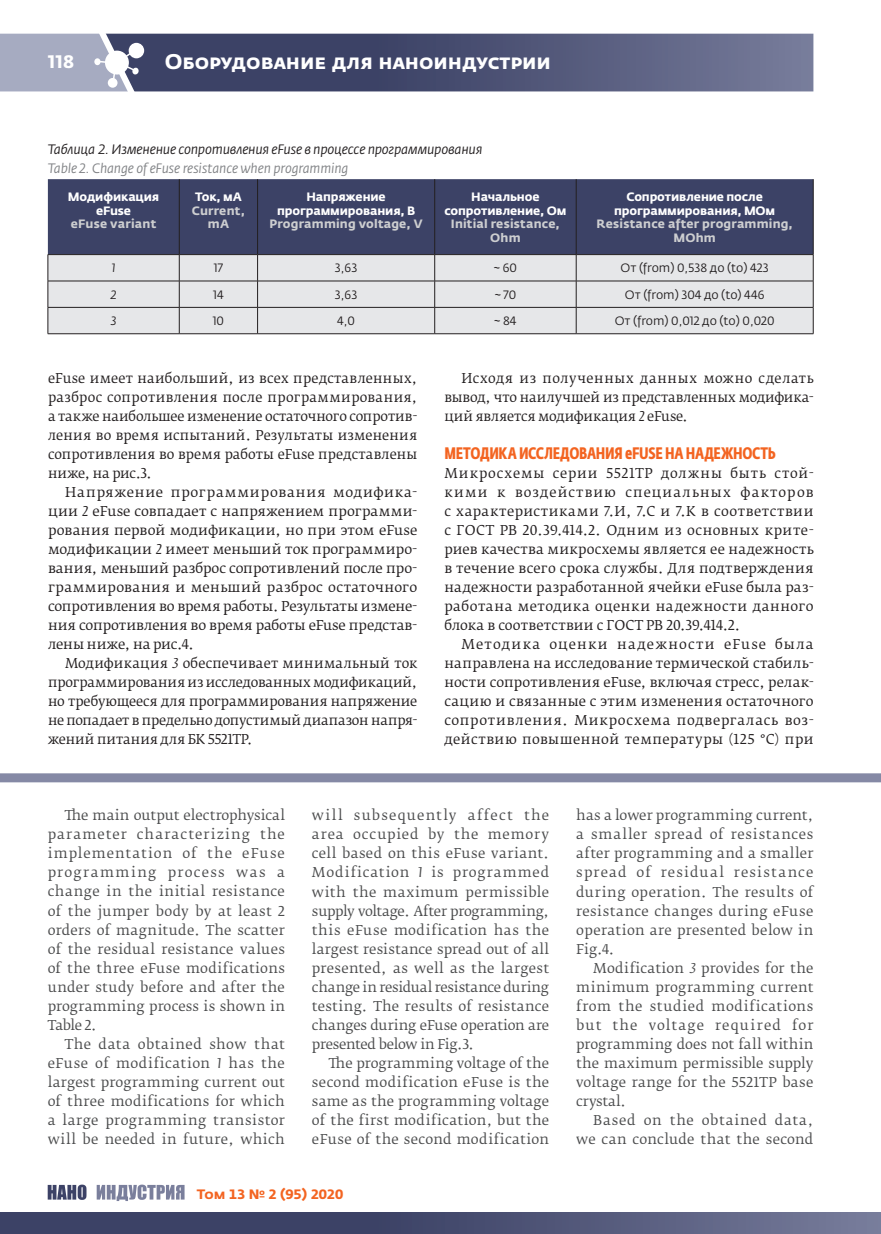
<style>
.page{position:relative;width:881px;height:1234px;background:#fff}
.page>*{position:absolute;margin:0;border:0;box-sizing:border-box;transform-origin:0 0}
.t1{font:700 21px "Fedra Sans Alt Pro";color:#fff}
.t2{font:700 18px "Fedra Sans Alt Pro";color:#fff}
.t3{font:700 16.5px "Fedra Sans Cond Pro";letter-spacing:-.02em;color:#f36421}
.t4{font:13.5px/19px "Fedra Serif B Pro";color:#231f20;text-align:justify}
.t5{font:13.5px/19px "Fedra Serif B Pro";letter-spacing:.02em;color:#4b4c4d;text-align:justify}
.t6{font:italic 13.5px "Fedra Sans Pro";letter-spacing:-.015em;color:#231f20}
.t7{font:italic 13.5px "Fedra Sans Pro";letter-spacing:-.01em;color:#808285}
.t8{font:700 13.5px "Fedra Sans Alt Pro";color:#f36421}
.t9{font:700 12px/13.5px "Fedra Sans Pro";letter-spacing:-.01em;color:#fff;text-align:center}
.t10{font:700 12px/13.5px "Fedra Sans Pro";letter-spacing:.015em;color:#cdced0;text-align:center}
.t11{font:12px "Fedra Sans Pro";color:#231f20}
.t12{font:italic 12px "Fedra Sans Pro";color:#231f20}
.s1{font-style:italic}
</style>
<div class="page">
<svg style="left:0;top:33px;width:813px;height:59px;background:#616686"></svg>
<div style="left:0;top:1211px;width:880px;height:22px;background:linear-gradient(to right,#2d3459,#6c7191)"></div>
<div style="left:0;top:773px;width:880px;height:9px;background:#8589a5"></div>
<svg style="left:48px;top:1184px;width:38px;height:15px"></svg>
<svg style="left:97px;top:1184px;width:87px;height:16px"></svg>
<div style="left:48px;top:179px;width:764px;height:75px;background:#3c4266"></div>
<div style="left:49px;top:255px;width:763px;height:78px;background:#e6e7e9"></div>
<hr style="left:179px;top:179px;width:1px;height:75px;background:#231f20">
<hr style="left:257px;top:179px;width:1px;height:75px;background:#231f20">
<hr style="left:434px;top:179px;width:1px;height:75px;background:#231f20">
<hr style="left:575px;top:179px;width:1px;height:75px;background:#231f20">
<hr style="left:48px;top:281px;width:131px;height:1px;background:#231f20">
<hr style="left:179px;top:281px;width:78px;height:1px;background:#231f20">
<hr style="left:257px;top:281px;width:177px;height:1px;background:#231f20">
<hr style="left:434px;top:281px;width:142px;height:1px;background:#231f20">
<hr style="left:576px;top:281px;width:237px;height:1px;background:#231f20">
<hr style="left:48px;top:307px;width:131px;height:1px;background:#231f20">
<hr style="left:179px;top:307px;width:78px;height:1px;background:#231f20">
<svg style="left:179px;top:255px;width:1px;height:78px"></svg>
<hr style="left:257px;top:307px;width:177px;height:1px;background:#231f20">
<svg style="left:257px;top:255px;width:1px;height:78px"></svg>
<hr style="left:434px;top:307px;width:142px;height:1px;background:#231f20">
<svg style="left:434px;top:255px;width:1px;height:78px"></svg>
<hr style="left:576px;top:307px;width:237px;height:1px;background:#231f20">
<svg style="left:575px;top:255px;width:1px;height:78px"></svg>
<svg style="left:48px;top:255px;width:1px;height:78px"></svg>
<svg style="left:812px;top:255px;width:1px;height:78px"></svg>
<hr style="left:48px;top:333px;width:131px;height:1px;background:#231f20">
<hr style="left:179px;top:333px;width:78px;height:1px;background:#231f20">
<hr style="left:257px;top:333px;width:177px;height:1px;background:#231f20">
<hr style="left:434px;top:333px;width:142px;height:1px;background:#231f20">
<hr style="left:576px;top:333px;width:237px;height:1px;background:#231f20">
<hr style="left:812px;top:179px;width:1px;height:75px;background:#231f20">
<hr style="left:48px;top:254px;width:131px;height:1px;background:#231f20">
<hr style="left:179px;top:254px;width:78px;height:1px;background:#231f20">
<hr style="left:257px;top:254px;width:177px;height:1px;background:#231f20">
<hr style="left:434px;top:254px;width:142px;height:1px;background:#231f20">
<hr style="left:576px;top:254px;width:237px;height:1px;background:#231f20">
<h2 class="t2" style="left:48px;top:50px;width:28px">118</h2>
<h1 class="t1" style="left:165px;top:48px;width:387px">Оборудование для наноиндустрии</h1>
<p class="t6" style="left:48px;top:141px;width:436px">Таблица 2. Изменение сопротивления eFuse в процессе программирования</p>
<p class="t7" style="left:48px;top:160px;width:302px">Table 2. Change of eFuse resistance when programming</p>
<p class="t9" style="left:68px;top:190px;width:93px">Модификация eFuse</p>
<p class="t10" style="left:71px;top:217px;width:87px">eFuse variant</p>
<p class="t9" style="left:195px;top:190px;width:48px">Ток, мА</p>
<p class="t10" style="left:192px;top:204px;width:55px">Current, mA</p>
<p class="t9" style="left:277px;top:190px;width:139px">Напряжение программирования, В</p>
<p class="t10" style="left:269px;top:217px;width:155px">Programming voltage, V</p>
<p class="t9" style="left:444px;top:190px;width:123px">Начальное сопротивление, Ом</p>
<p class="t10" style="left:451px;top:217px;width:110px">Initial resistance,<br>Ohm</p>
<p class="t9" style="left:614px;top:190px;width:162px">Сопротивление после программирования, МОм</p>
<p class="t10" style="left:596px;top:217px;width:198px">Resistance after programming,<br>MOhm</p>
<p class="t12" style="left:112px;top:261px;width:5px">1</p>
<p class="t11" style="left:214px;top:261px;width:11px">17</p>
<p class="t11" style="left:335px;top:261px;width:24px">3,63</p>
<p class="t11" style="left:493px;top:261px;width:25px">~ 60</p>
<p class="t11" style="left:620px;top:261px;width:150px">От (from) 0,538 до (to) 423</p>
<p class="t12" style="left:111px;top:287px;width:8px">2</p>
<p class="t11" style="left:213px;top:287px;width:12px">14</p>
<p class="t11" style="left:335px;top:287px;width:24px">3,63</p>
<p class="t11" style="left:494px;top:287px;width:23px">~ 70</p>
<p class="t11" style="left:624px;top:287px;width:141px">От (from) 304 до (to) 446</p>
<p class="t12" style="left:111px;top:313px;width:7px">3</p>
<p class="t11" style="left:213px;top:313px;width:13px">10</p>
<p class="t11" style="left:337px;top:313px;width:19px">4,0</p>
<p class="t11" style="left:494px;top:313px;width:24px">~ 84</p>
<p class="t11" style="left:614px;top:313px;width:161px">От (from) 0,012 до (to) 0,020</p>
<p class="t4" style="left:48px;top:368px;width:371px">eFuse имеет наибольший, из всех представленных, разброс сопротивления после программирования, а также наибольшее изменение остаточного сопротив&shy;ления во время испытаний. Результаты изменения сопротивления во время работы eFuse представлены ниже, на рис.3.</p>
<p class="t4" style="left:48px;top:482px;width:371px;text-indent:17px">Напряжение программирования модифика&shy;ции <span class="s1">2</span> eFuse совпадает с напряжением программи&shy;рования первой модификации, но при этом eFuse модификации <span class="s1">2</span> имеет меньший ток программиро&shy;вания, меньший разброс сопротивлений после про&shy;граммирования и меньший разброс остаточного сопротивления во время работы. Результаты измене&shy;ния сопротивления во время работы eFuse представ&shy;лены ниже, на рис.4.</p>
<p class="t4" style="left:48px;top:653px;width:371px;text-indent:17px">Модификация <span class="s1">3</span> обеспечивает минимальный ток программирования из исследованных модификаций, но требующееся для программирования напряжение не попадает в предельно допустимый диапазон напря&shy;жений питания для БК 5521ТР.</p>
<p class="t4" style="left:444px;top:368px;width:371px;text-indent:17px">Исходя из полученных данных можно сделать вывод, что наилучшей из представленных модифика&shy;ций является модификация <span class="s1">2</span> eFuse.</p>
<p class="t3" style="left:444px;top:442px;width:333px">МЕТОДИКА ИССЛЕДОВАНИЯ EFUSE НА НАДЕЖНОСТЬ</p>
<p class="t4" style="left:444px;top:463px;width:370px">Микросхемы серии 5521ТР должны быть стой&shy;кими к воздействию специальных факторов с характеристиками 7.И, 7.С и 7.К в соответствии с ГОСТ РВ 20.39.414.2. Одним из основных крите&shy;риев качества микросхемы является ее надежность в течение всего срока службы. Для подтверждения надежности разработанной ячейки eFuse была раз&shy;работана методика оценки надежности данного блока в соответствии с ГОСТ РВ 20.39.414.2.</p>
<p class="t4" style="left:444px;top:634px;width:371px;text-indent:17px">Методика оценки надежности eFuse была направлена на исследование термической стабиль&shy;ности сопротивления eFuse, включая стресс, релак&shy;сацию и связанные с этим изменения остаточного сопротивления. Микросхема подвергалась воз&shy;действию повышенной температуры (125 °С) при</p>
<p class="t5" style="left:48px;top:805px;width:239px;text-indent:17px">The main output electrophysical parameter characterizing the implementation of the eFuse programming process was a change in the initial resistance of the jumper body by at least 2 orders of magnitude. The scatter of the residual resistance values of the three eFuse modifications under study before and after the programming process is shown in Table 2.</p>
<p class="t5" style="left:48px;top:1034px;width:239px;text-indent:17px">The data obtained show that eFuse of modification <span class="s1">1</span> has the largest programming current out of three modifications for which a large programming transistor will be needed in future, which</p>
<p class="t5" style="left:312px;top:805px;width:239px">will subsequently affect the area occupied by the memory cell based on this eFuse variant.<br>Modification <span class="s1">1</span> is programmed with the maximum permissible supply voltage. After programming, this eFuse modification has the largest resistance spread out of all presented, as well as the largest change in residual resistance during testing. The results of resistance changes during eFuse operation are presented below in Fig.3.</p>
<p class="t5" style="left:312px;top:1053px;width:239px;text-indent:17px">The programming voltage of the second modification eFuse is the same as the programming voltage of the first modification, but the eFuse of the second modification</p>
<p class="t8" style="left:197px;top:1185px;width:148px">Том 13 № 2 (95) 2020</p>
<p class="t5" style="left:576px;top:806px;width:239px">has a lower programming current, a smaller spread of resistances after programming and a smaller spread of residual resistance during operation. The results of resistance changes during eFuse operation are presented below in Fig.4.</p>
<p class="t5" style="left:576px;top:958px;width:239px;text-indent:17px">Modification <span class="s1">3</span> provides for the minimum programming current from the studied modifications but the voltage required for programming does not fall within the maximum permissible supply voltage range for the 5521TP base crystal.</p>
<p class="t5" style="left:576px;top:1110px;width:238px;text-align:right">Based on the obtained data, we can conclude that the second</p>
</div>
